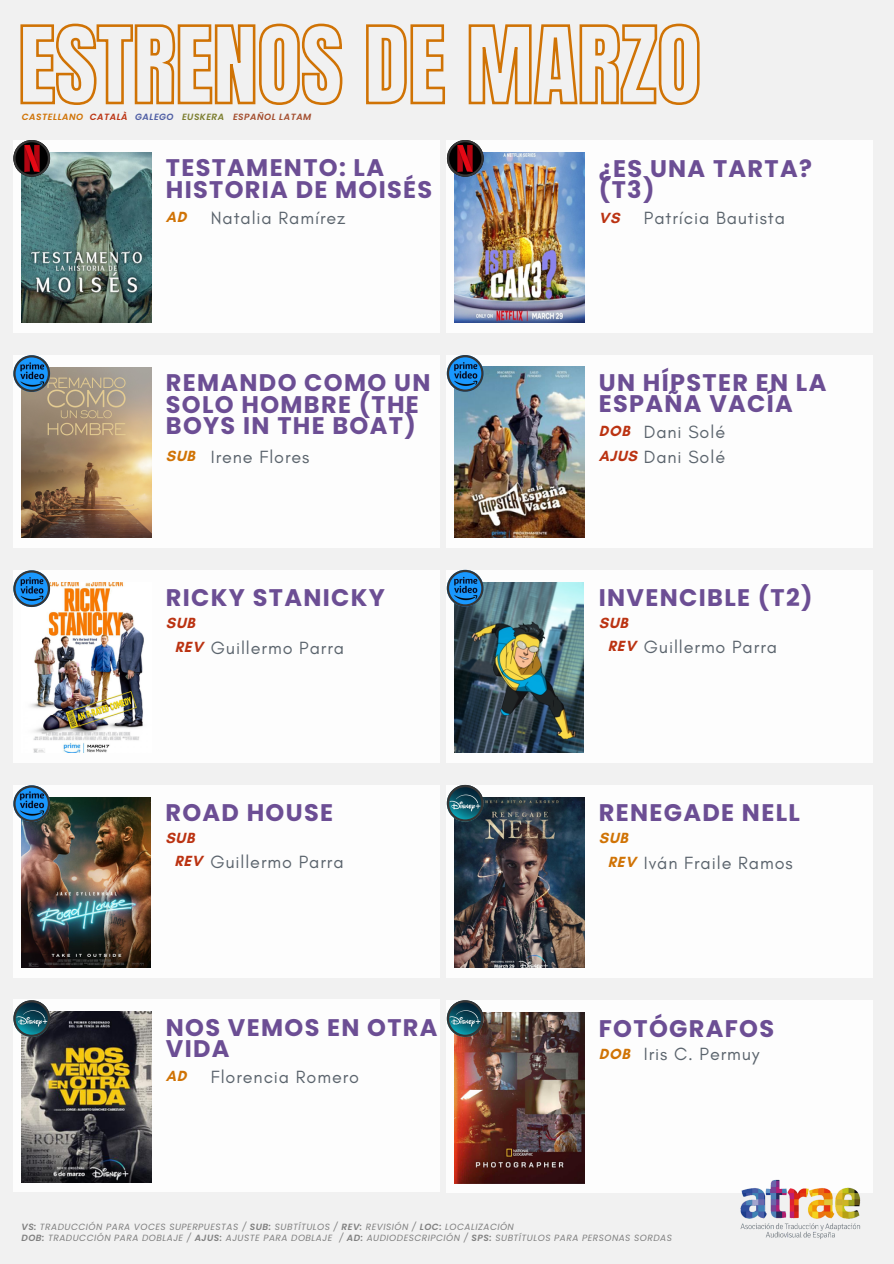
<style>
.page{position:relative;width:894px;height:1264px;background:#fff}
.page>*{position:absolute;margin:0;border:0;box-sizing:border-box;transform-origin:0 0}
.t1{font:700 24px/21.3px "Poppins";letter-spacing:.055em;color:#6c4e94}
.t2{font:18px/24.3px "Glacial Indifference";letter-spacing:.05em;color:#5b646d}
.t3{font:700 15px/24.5px "Glacial Indifference";letter-spacing:.05em;color:#bb3312}
.t4{font:700 15px "Glacial Indifference";letter-spacing:.05em;color:#d07305}
.t5{font:italic 9px/11.2px "Poppins";letter-spacing:.05em;color:#353535}
.t6{font:italic 600 9px "Poppins";letter-spacing:.05em;color:#a44f30}
.s1{color:#d07305}
.s2{color:#bb3312}
.s3{color:#4f5ea4}
.s4{color:#7c7e2f}
.s5{font-weight:700;font-size:15px;color:#d07305}
.s6{font-weight:700;font-size:15px;color:#bb3312}
.s7{font-weight:600}
</style>
<div class="page">
<div style="left:0;top:0;width:893px;height:1263px;background:#f1f1f1"></div>
<div style="left:13px;top:140px;width:426px;height:192px;background:#fff"></div>
<img style="left:22px;top:152px;width:129px;height:170px">
<svg style="left:13px;top:140px;width:37px;height:37px"></svg>
<div style="left:13px;top:785px;width:426px;height:192px;background:#fff"></div>
<img style="left:21px;top:797px;width:130px;height:170px">
<svg style="left:13px;top:785px;width:37px;height:37px"></svg>
<div style="left:13px;top:355px;width:426px;height:192px;background:#fff"></div>
<img style="left:22px;top:367px;width:129px;height:170px">
<svg style="left:13px;top:355px;width:37px;height:37px"></svg>
<div style="left:446px;top:355px;width:426px;height:192px;background:#fff"></div>
<img style="left:454px;top:367px;width:130px;height:170px">
<svg style="left:446px;top:355px;width:37px;height:37px"></svg>
<div style="left:14px;top:571px;width:425px;height:192px;background:#fff"></div>
<img style="left:30px;top:582px;width:114px;height:170px">
<svg style="left:13px;top:570px;width:37px;height:37px"></svg>
<div style="left:446px;top:571px;width:426px;height:192px;background:#fff"></div>
<img style="left:454px;top:582px;width:129px;height:170px">
<svg style="left:446px;top:570px;width:37px;height:36px"></svg>
<div style="left:446px;top:785px;width:426px;height:192px;background:#fff"></div>
<img style="left:454px;top:797px;width:130px;height:170px">
<svg style="left:446px;top:785px;width:37px;height:36px"></svg>
<div style="left:14px;top:999px;width:425px;height:192px;background:#fff"></div>
<img style="left:22px;top:1011px;width:129px;height:171px">
<svg style="left:13px;top:1000px;width:37px;height:36px"></svg>
<div style="left:446px;top:1000px;width:426px;height:192px;background:#fff"></div>
<img style="left:454px;top:1012px;width:130px;height:170px">
<svg style="left:446px;top:1000px;width:37px;height:36px"></svg>
<img style="left:727px;top:1179px;width:144px;height:60px">
<div style="left:446px;top:140px;width:426px;height:192px;background:#fff"></div>
<img style="left:455px;top:153px;width:129px;height:170px">
<svg style="left:447px;top:140px;width:36px;height:37px"></svg>
<svg style="left:20px;top:23px;width:680px;height:82px"></svg>
<p class="t6" style="left:22px;top:110px;width:291px"><span class="s1">CASTELLANO</span> <span class="s2">CATALÀ</span> <span class="s3">GALEGO</span> <span class="s4">EUSKERA</span> ESPAÑOL LATAM</p>
<p class="t1" style="left:166px;top:157px;width:268px">TESTAMENTO: LA<br>HISTORIA DE MOISÉS</p>
<p class="t4" style="left:166px;top:207px;width:22px">AD</p>
<p class="t2" style="left:211px;top:205px;width:136px">Natalia Ramírez</p>
<p class="t1" style="left:166px;top:372px;width:266px">REMANDO COMO UN<br>SOLO HOMBRE (THE<br>BOYS IN THE BOAT)</p>
<p class="t2" style="left:166px;top:444px;width:145px"><span class="s5">SUB</span> Irene Flores</p>
<p class="t1" style="left:166px;top:587px;width:220px">RICKY STANICKY</p>
<p class="t2" style="left:175px;top:635px;width:171px"><span class="s6">REV</span> Guillermo Parra</p>
<p class="t3" style="left:166px;top:611px;width:30px">SUB</p>
<p class="t1" style="left:165px;top:802px;width:169px">ROAD HOUSE</p>
<p class="t2" style="left:174px;top:850px;width:171px"><span class="s6">REV</span> Guillermo Parra</p>
<p class="t3" style="left:165px;top:825px;width:30px">SUB</p>
<p class="t1" style="left:166px;top:1016px;width:273px">NOS VEMOS EN OTRA<br>VIDA</p>
<p class="t4" style="left:166px;top:1067px;width:22px">AD</p>
<p class="t2" style="left:211px;top:1064px;width:150px">Florencia Romero</p>
<p class="t1" style="left:598px;top:158px;width:214px">¿ES UNA TARTA? (T3)</p>
<p class="t3" style="left:598px;top:206px;width:22px">VS</p>
<p class="t2" style="left:643px;top:206px;width:143px">Patrícia Bautista</p>
<p class="t1" style="left:598px;top:372px;width:229px">UN HÍPSTER EN LA<br>ESPAÑA VACÍA</p>
<p class="t3" style="left:598px;top:419px;width:40px">DOB<br>AJUS</p>
<p class="t2" style="left:643px;top:420px;width:83px">Dani Solé<br>Dani Solé</p>
<p class="t1" style="left:598px;top:587px;width:215px">INVENCIBLE (T2)</p>
<p class="t2" style="left:607px;top:635px;width:171px"><span class="s6">REV</span> Guillermo Parra</p>
<p class="t3" style="left:598px;top:610px;width:30px">SUB</p>
<p class="t1" style="left:598px;top:802px;width:202px">RENEGADE NELL</p>
<p class="t2" style="left:607px;top:850px;width:186px"><span class="s5">REV</span> Iván Fraile Ramos</p>
<p class="t4" style="left:598px;top:829px;width:30px">SUB</p>
<p class="t1" style="left:598px;top:1017px;width:177px">FOTÓGRAFOS</p>
<p class="t2" style="left:643px;top:1041px;width:117px">Iris C. Permuy</p>
<p class="t4" style="left:598px;top:1044px;width:32px">DOB</p>
<p class="t5" style="left:21px;top:1220px;width:651px"><span class="s7">VS:</span> TRADUCCIÓN PARA VOCES SUPERPUESTAS / <span class="s7">SUB:</span> SUBTÍTULOS / <span class="s7">REV:</span> REVISIÓN / <span class="s7">LOC:</span> LOCALIZACIÓN<br><span class="s7">DOB:</span> TRADUCCIÓN PARA DOBLAJE / <span class="s7">AJUS:</span> AJUSTE PARA DOBLAJE / <span class="s7">AD:</span> AUDIODESCRIPCIÓN / <span class="s7">SPS:</span> SUBTÍTULOS PARA PERSONAS SORDAS</p>
</div>
